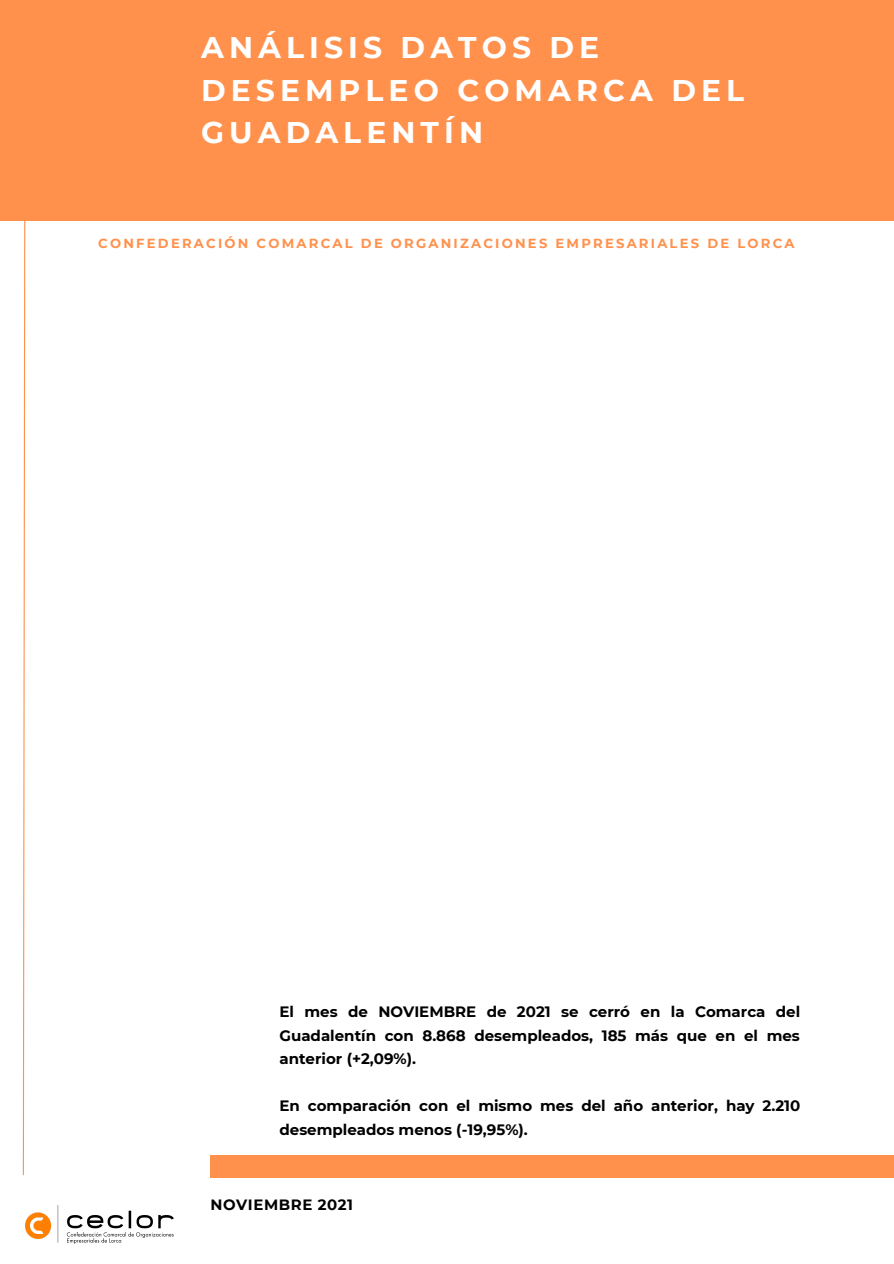
<style>
.page{position:relative;width:894px;height:1264px;background:#fff}
.page>*{position:absolute;margin:0;border:0;box-sizing:border-box;transform-origin:0 0}
.t1{font:700 29.85px/42.8px "Montserrat";letter-spacing:.17em;color:#fff}
.t2{font:700 15px/23.7px "Montserrat";color:#000;text-align:justify}
.t3{font:700 14.85px "Montserrat";letter-spacing:.04em;color:#000}
.t4{font:700 13.05px "Montserrat";letter-spacing:.17em;color:#ff914d}
</style>
<div class="page">
<div style="left:210px;top:1155px;width:683px;height:21px;background:#ff914d"></div>
<div style="left:0;top:0;width:893px;height:221px;background:#ff914d"></div>
<img style="left:25px;top:1205px;width:148px;height:38px">
<svg style="left:22px;top:221px;width:4px;height:954px"></svg>
<p class="t1" style="left:201px;top:26px;width:544px">ANÁLISIS DATOS DE<br>DESEMPLEO COMARCA DEL<br>GUADALENTÍN</p>
<p class="t1" style="left:316px;top:82px;width:156px">CECLOR</p>
<p class="t4" style="left:98px;top:235px;width:697px">CONFEDERACIÓN COMARCAL DE ORGANIZACIONES EMPRESARIALES DE LORCA</p>
<p class="t2" style="left:279px;top:999px;width:522px">El mes de NOVIEMBRE de 2021 se cerró en la Comarca del Guadalentín con 8.868 desempleados, 185 más que en el mes anterior (+2,09%).</p>
<p class="t2" style="left:279px;top:1094px;width:522px">En comparación con el mismo mes del año anterior, hay 2.210 desempleados menos (-19,95%).</p>
<p class="t3" style="left:210px;top:1195px;width:144px">NOVIEMBRE 2021</p>
</div>
